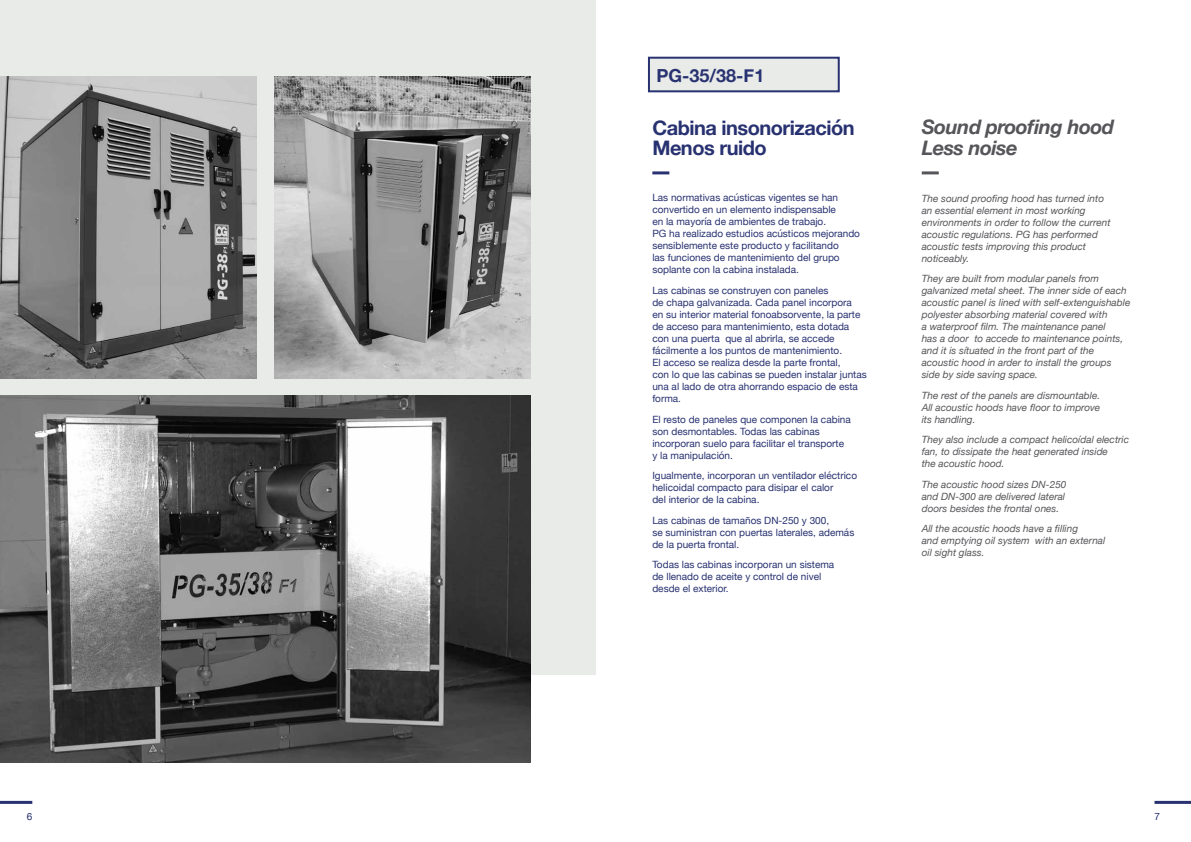
<style>
.page{position:relative;width:1191px;height:842px;background:#fff}
.page>*{position:absolute;margin:0;border:0;box-sizing:border-box;transform-origin:0 0}
.t1{font:700 20px/20px "Helvetica Neue";letter-spacing:-.025em;color:#283271}
.t2{font:italic 700 20px/21px "Helvetica Neue";letter-spacing:-.025em;color:#56565a}
.t3{font:700 18px "Helvetica Neue";color:#283271}
.t4{font:10px/12px "Helvetica Neue";color:#283271}
.t5{font:italic 10px/12px "Helvetica Neue";color:#56565a}
</style>
<div class="page">
<hr style="left:1154px;top:801px;width:37px;height:3px;background:#283271">
<hr style="left:0;top:801px;width:32px;height:3px;background:#283271">
<div style="left:0;top:0;width:595px;height:675px;background:#e9ebe8"></div>
<img style="left:0;top:76px;width:256px;height:302px">
<img style="left:274px;top:76px;width:256px;height:302px">
<img style="left:0;top:395px;width:530px;height:368px">
<hr style="left:652px;top:171px;width:17px;height:3px;background:#283271">
<hr style="left:921px;top:171px;width:17px;height:3px;background:#56565a">
<div style="left:649px;top:58px;width:190px;height:34px;background:#e9ebe8"></div>
<div style="left:648px;top:57px;width:191px;height:35px;border:2px solid #283271"></div>
<h2 class="t3" style="left:656px;top:61px;width:109px">PG-35/38-F1</h2>
<h1 class="t1" style="left:652px;top:119px;width:204px">Cabina insonorización<br>Menos ruido</h1>
<p class="t4" style="left:652px;top:192px;width:209px">Las normativas acústicas vigentes se han convertido en un elemento indispensable<br>en la mayoría de ambientes de trabajo.<br>PG ha realizado estudios acústicos mejorando sensiblemente este producto y facilitando<br>las funciones de mantenimiento del grupo soplante con la cabina instalada.</p>
<p class="t4" style="left:652px;top:285px;width:216px">Las cabinas se construyen con paneles<br>de chapa galvanizada. Cada panel incorpora<br>en su interior material fonoabsorvente, la parte de acceso para mantenimiento, esta dotada con una puerta que al abrirla, se accede fácilmente a los puntos de mantenimiento.<br>El acceso se realiza desde la parte frontal,<br>con lo que las cabinas se pueden instalar juntas una al lado de otra ahorrando espacio de esta forma.</p>
<p class="t4" style="left:652px;top:413px;width:200px">El resto de paneles que componen la cabina son desmontables. Todas las cabinas incorporan suelo para facilitar el transporte y la manipulación.</p>
<p class="t4" style="left:652px;top:470px;width:206px">Igualmente, incorporan un ventilador eléctrico helicoidal compacto para disipar el calor<br>del interior de la cabina.</p>
<p class="t4" style="left:652px;top:514px;width:203px">Las cabinas de tamaños DN-250 y 300,<br>se suministran con puertas laterales, además de la puerta frontal.</p>
<p class="t4" style="left:652px;top:559px;width:183px">Todas las cabinas incorporan un sistema de llenado de aceite y control de nivel desde el exterior.</p>
<h1 class="t2" style="left:921px;top:117px;width:194px">Sound proofing hood<br>Less noise</h1>
<p class="t5" style="left:921px;top:193px;width:190px">The sound proofing hood has turned into an essential element in most working environments in order to follow the current acoustic regulations. PG has performed acoustic tests improving this product noticeably.</p>
<p class="t5" style="left:921px;top:273px;width:210px">They are built from modular panels from galvanized metal sheet. The inner side of each acoustic panel is lined with self-extenguishable polyester absorbing material covered with<br>a waterproof film. The maintenance panel<br>has a door to accede to maintenance points, and it is sítuated in the front part of the acoustic hood in arder to install the groups side by side saving space.</p>
<p class="t5" style="left:921px;top:390px;width:180px;text-align:justify">The rest of the panels are dismountable.<br>All acoustic hoods have floor to improve its handling.</p>
<p class="t5" style="left:921px;top:434px;width:209px">They also include a compact helicoídal electric fan, to dissipate the heat generated inside<br>the acoustic hood.</p>
<p class="t5" style="left:921px;top:479px;width:146px">The acoustic hood sizes DN-250 and DN-300 are delivered lateral doors besides the frontal ones.</p>
<p class="t5" style="left:921px;top:523px;width:185px">All the acoustic hoods have a filling<br>and emptying oil system with an external oil sight glass.</p>
<p class="t4" style="left:27px;top:811px;width:7px">6</p>
<p class="t4" style="left:1154px;top:811px;width:7px">7</p>
</div>
